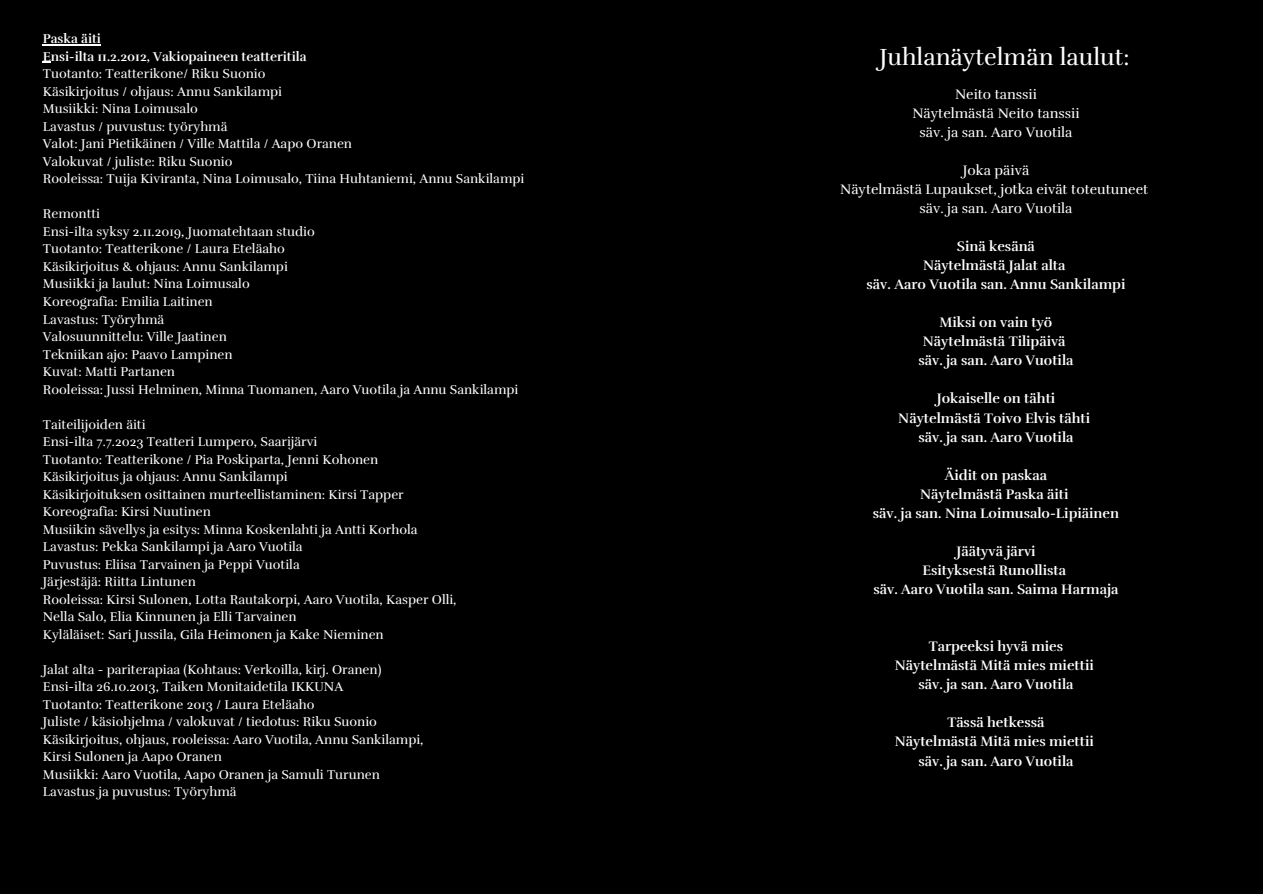
<style>
.page{position:relative;width:1263px;height:894px;background:#fff}
.page>*{position:absolute;margin:0;border:0;box-sizing:border-box;transform-origin:0 0}
.t1{font:24px "Rufina";color:#fff}
.t2{font:700 14.1px "Rufina";color:#fff}
.t3{font:14.1px "Rufina";color:#fff}
.t4{font:13.2px "Rufina";color:#fff}
.t5{font:700 13.2px "Rufina";color:#fff}
</style>
<div class="page">
<div style="left:0;top:0;width:1263px;height:893px;background:#000"></div>
<hr style="left:43px;top:44px;width:58px;height:1px;background:#fff">
<p class="t5" style="left:43px;top:31px;width:60px">Paska äiti</p>
<p class="t5" style="left:43px;top:48px;width:265px">Ensi-ilta 11.2.2012, Vakiopaineen teatteritila</p>
<p class="t4" style="left:43px;top:66px;width:224px">Tuotanto: Teatterikone/ Riku Suonio</p>
<p class="t4" style="left:43px;top:83px;width:241px">Käsikirjoitus / ohjaus: Annu Sankilampi</p>
<p class="t4" style="left:43px;top:101px;width:156px">Musiikki: Nina Loimusalo</p>
<p class="t4" style="left:43px;top:118px;width:186px">Lavastus / puvustus: työryhmä</p>
<p class="t4" style="left:43px;top:136px;width:311px">Valot: Jani Pietikäinen / Ville Mattila / Aapo Oranen</p>
<p class="t4" style="left:43px;top:153px;width:191px">Valokuvat / juliste: Riku Suonio</p>
<p class="t4" style="left:43px;top:171px;width:483px">Rooleissa: Tuija Kiviranta, Nina Loimusalo, Tiina Huhtaniemi, Annu Sankilampi</p>
<p class="t4" style="left:43px;top:206px;width:59px">Remontti</p>
<p class="t4" style="left:43px;top:223px;width:274px">Ensi-ilta syksy 2.11.2019, Juomatehtaan studio</p>
<p class="t4" style="left:43px;top:241px;width:243px">Tuotanto: Teatterikone / Laura Eteläaho</p>
<p class="t4" style="left:43px;top:258px;width:247px">Käsikirjoitus &amp; ohjaus: Annu Sankilampi</p>
<p class="t4" style="left:43px;top:276px;width:208px">Musiikki ja laulut: Nina Loimusalo</p>
<p class="t4" style="left:43px;top:293px;width:171px">Koreografia: Emilia Laitinen</p>
<p class="t4" style="left:43px;top:311px;width:123px">Lavastus: Työryhmä</p>
<p class="t4" style="left:43px;top:328px;width:185px">Valosuunnittelu: Ville Jaatinen</p>
<p class="t4" style="left:43px;top:346px;width:191px">Tekniikan ajo: Paavo Lampinen</p>
<p class="t4" style="left:43px;top:363px;width:134px">Kuvat: Matti Partanen</p>
<p class="t4" style="left:43px;top:381px;width:477px">Rooleissa: Jussi Helminen, Minna Tuomanen, Aaro Vuotilaja Annu Sankilampi</p>
<p class="t4" style="left:43px;top:416px;width:104px">Taiteilijoiden äiti</p>
<p class="t4" style="left:43px;top:433px;width:276px">Ensi-ilta 7.7.2023 Teatteri Lumpero, Saarijärvi</p>
<p class="t4" style="left:43px;top:451px;width:337px">Tuotanto: Teatterikone / Pia Poskiparta, Jenni Kohonen</p>
<p class="t4" style="left:43px;top:468px;width:246px">Käsikirjoitus ja ohjaus: Annu Sankilampi</p>
<p class="t4" style="left:43px;top:486px;width:362px">Käsikirjoituksen osittainen murteellistaminen: Kirsi Tapper</p>
<p class="t4" style="left:43px;top:503px;width:170px">Koreografia: Kirsi Nuutinen</p>
<p class="t4" style="left:43px;top:521px;width:376px">Musiikin sävellys ja esitys: Minna Koskenlahti ja Antti Korhola</p>
<p class="t4" style="left:43px;top:538px;width:261px">Lavastus: Pekka Sankilampi ja Aaro Vuotila</p>
<p class="t4" style="left:43px;top:556px;width:258px">Puvustus: Eliisa Tarvainen ja Peppi Vuotila</p>
<p class="t4" style="left:43px;top:573px;width:154px">Järjestäjä: Riitta Lintunen</p>
<p class="t4" style="left:43px;top:591px;width:415px">Rooleissa: Kirsi Sulonen, Lotta Rautakorpi, Aaro Vuotila, Kasper Olli,</p>
<p class="t4" style="left:43px;top:608px;width:255px">Nella Salo, Elia Kinnunen ja Elli Tarvainen</p>
<p class="t4" style="left:43px;top:626px;width:342px">Kyläläiset: Sari Jussila, Gila Heimonen ja Kake Nieminen</p>
<p class="t4" style="left:43px;top:661px;width:340px">Jalat alta - pariterapiaa (Kohtaus: Verkoilla, kirj. Oranen)</p>
<p class="t4" style="left:43px;top:678px;width:302px">Ensi-ilta 26.10.2013, Taiken Monitaidetila IKKUNA</p>
<p class="t4" style="left:43px;top:696px;width:273px">Tuotanto: Teatterikone 2013 / Laura Eteläaho</p>
<p class="t4" style="left:43px;top:713px;width:336px">Juliste / käsiohjelma / valokuvat / tiedotus: Riku Suonio</p>
<p class="t4" style="left:43px;top:731px;width:382px">Käsikirjoitus, ohjaus, rooleissa: Aaro Vuotila, Annu Sankilampi,</p>
<p class="t4" style="left:43px;top:748px;width:181px">Kirsi Sulonen ja Aapo Oranen</p>
<p class="t4" style="left:43px;top:766px;width:339px">Musiikki: Aaro Vuotila, Aapo Oranen ja Samuli Turunen</p>
<p class="t4" style="left:43px;top:783px;width:195px">Lavastus ja puvustus: Työryhmä</p>
<p class="t1" style="left:879px;top:42px;width:252px">Juhlanäytelmän laulut:</p>
<p class="t3" style="left:955px;top:85px;width:83px">Neito tanssii</p>
<p class="t3" style="left:912px;top:104px;width:169px">Näytelmästä Neito tanssii</p>
<p class="t3" style="left:919px;top:123px;width:155px">säv. ja san. Aaro Vuotila</p>
<p class="t3" style="left:963px;top:161px;width:68px">Joka päivä</p>
<p class="t3" style="left:840px;top:180px;width:309px">Näytelmästä Lupaukset, jotka eivät toteutuneet</p>
<p class="t3" style="left:919px;top:199px;width:155px">säv. ja san. Aaro Vuotila</p>
<p class="t2" style="left:957px;top:237px;width:79px">Sinä kesänä</p>
<p class="t2" style="left:923px;top:256px;width:144px">NäytelmästäJalat alta</p>
<p class="t2" style="left:867px;top:276px;width:260px">säv. Aaro Vuotila san. Annu Sankilampi</p>
<p class="t2" style="left:939px;top:314px;width:114px">Miksi on vain työ</p>
<p class="t2" style="left:923px;top:333px;width:144px">Näytelmästä Tilipäivä</p>
<p class="t2" style="left:918px;top:352px;width:157px">säv. ja san. Aaro Vuotila</p>
<p class="t2" style="left:937px;top:390px;width:120px">Jokaiselle on tähti</p>
<p class="t2" style="left:898px;top:409px;width:193px">Näytelmästä Toivo Elvis tähti</p>
<p class="t2" style="left:918px;top:428px;width:157px">säv. ja san. Aaro Vuotila</p>
<p class="t2" style="left:945px;top:466px;width:104px">Äidit on paskaa</p>
<p class="t2" style="left:920px;top:485px;width:150px">Näytelmästä Paska äiti</p>
<p class="t2" style="left:873px;top:504px;width:248px">säv. ja san. Nina Loimusalo-Lipiäinen</p>
<p class="t2" style="left:956px;top:542px;width:81px">Jäätyvä järvi</p>
<p class="t2" style="left:922px;top:561px;width:145px">Esityksestä Runollista</p>
<p class="t2" style="left:873px;top:580px;width:246px">säv. Aaro Vuotila san. Saima Harmaja</p>
<p class="t2" style="left:929px;top:637px;width:136px">Tarpeeksi hyvä mies</p>
<p class="t2" style="left:895px;top:656px;width:200px">Näytelmästä Mitä mies miettii</p>
<p class="t2" style="left:918px;top:675px;width:157px">säv. ja san. Aaro Vuotila</p>
<p class="t2" style="left:947px;top:713px;width:99px">Tässä hetkessä</p>
<p class="t2" style="left:895px;top:733px;width:200px">Näytelmästä Mitä mies miettii</p>
<p class="t2" style="left:918px;top:752px;width:157px">säv. ja san. Aaro Vuotila</p>
</div>
